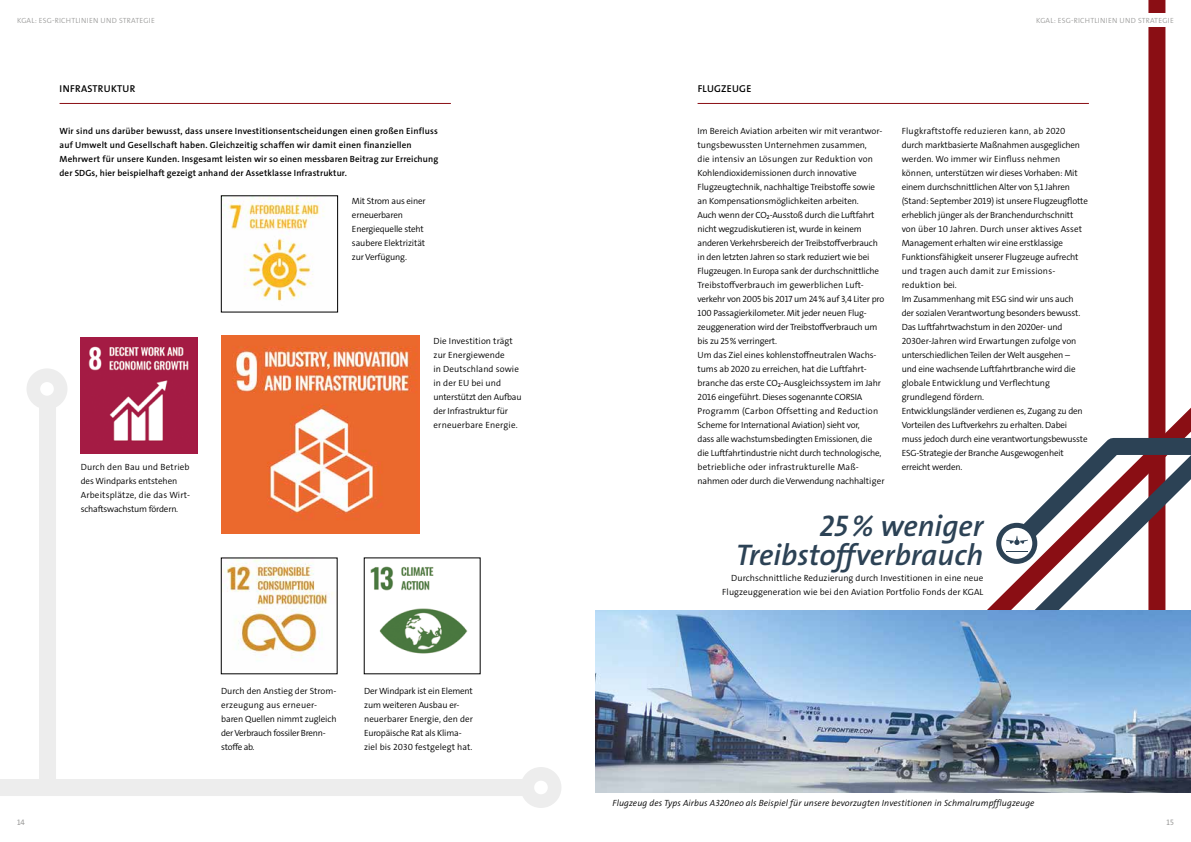
<style>
.page{position:relative;width:1191px;height:842px;background:#fff}
.page>*{position:absolute;margin:0;border:0;box-sizing:border-box;transform-origin:0 0}
.t1{font:italic 600 30px/29px "KGAL The Sans";color:#2c4255;text-align:right}
.t2{font:600 10px "KGAL The Sans";letter-spacing:.03em;color:#000}
.t3{font:300 9px/14px "KGAL The Sans";letter-spacing:-.02em;color:#000}
.t4{font:600 9px/14px "KGAL The Sans";letter-spacing:.02em;color:#000}
.t5{font:300 9px/14px "KGAL The Sans";letter-spacing:.01em;color:#000;text-align:right}
.t6{font:italic 300 9px "KGAL The Sans";letter-spacing:.01em;color:#000}
.t7{font:8px "KGAL The Sans";color:#9d9d9c}
.t8{font:300 7.5px "KGAL The Sans";letter-spacing:.03em;color:#9d9d9c}
</style>
<div class="page">
<img style="left:223px;top:198px;width:102px;height:103px">
<div style="left:221px;top:196px;width:117px;height:116px;border:1px solid #000"></div>
<img style="left:81px;top:337px;width:116px;height:116px">
<img style="left:221px;top:336px;width:198px;height:198px">
<img style="left:223px;top:560px;width:110px;height:100px">
<img style="left:370px;top:566px;width:98px;height:88px">
<div style="left:1148px;top:0;width:17px;height:705px;background:#8a0e14"></div>
<svg style="left:987px;top:399px;width:204px;height:211px"></svg>
<svg style="left:987px;top:429px;width:204px;height:143px"></svg>
<img style="left:595px;top:610px;width:596px;height:182px">
<div style="left:39px;top:403px;width:17px;height:389px;background:#ededed"></div>
<div style="left:26px;top:368px;width:41px;height:41px;border:14px solid #ededed;border-radius:50%"></div>
<div style="left:520px;top:767px;width:41px;height:41px;border:14px solid #ededed;border-radius:50%"></div>
<div style="left:0;top:779px;width:526px;height:17px;background:#ededed"></div>
<div style="left:1124px;top:13px;width:60px;height:14px;background:#fff"></div>
<hr style="left:697px;top:103px;width:392px;height:1px;background:#8a0e14">
<hr style="left:60px;top:103px;width:391px;height:1px;background:#8a0e14">
<p class="t8" style="left:17px;top:15px;width:139px">KGAL: ESG-RICHTLINIEN UND STRATEGIE</p>
<p class="t8" style="left:1036px;top:15px;width:139px">KGAL: ESG-RICHTLINIEN UND STRATEGIE</p>
<p class="t2" style="left:60px;top:82px;width:77px">INFRASTRUKTUR</p>
<p class="t2" style="left:697px;top:82px;width:55px">FLUGZEUGE</p>
<p class="t3" style="left:697px;top:124px;width:189px">Im Bereich Aviation arbeiten wir mit verantwor&shy;tungsbewussten Unternehmen zusammen,<br>die intensiv an Lösungen zur Reduktion von Kohlendioxidemissionen durch innovative Flugzeugtechnik, nachhaltige Treibstoffe sowie an Kompensationsmöglichkeiten arbeiten.<br>Auch wenn der CO₂-Ausstoß durch die Luftfahrt nicht wegzudiskutieren ist, wurde in keinem anderen Verkehrsbereich der Treibstoffverbrauch in den letzten Jahren so stark reduziert wie bei Flugzeugen. In Europa sank der durchschnittliche Treibstoffverbrauch im gewerblichen Luft&shy;verkehr von 2005 bis 2017 um 24% auf 3,4 Liter pro 100 Passagierkilometer. Mit jeder neuen Flug&shy;zeuggeneration wird der Treibstoffverbrauch um bis zu 25% verringert.<br>Um das Ziel eines kohlenstoffneutralen Wachs&shy;tums ab 2020 zu erreichen, hat die Luftfahrt&shy;branche das erste CO₂-Ausgleichssystem im Jahr 2016 eingeführt. Dieses sogenannte CORSIA Programm (Carbon Offsetting and Reduction Scheme for International Aviation) sieht vor,<br>dass alle wachstumsbedingten Emissionen, die die Luftfahrtindustrie nicht durch technologische, betriebliche oder infrastrukturelle Maß&shy;nahmen oder durch die Verwendung nachhaltiger</p>
<p class="t3" style="left:901px;top:124px;width:188px">Flugkraftstoffe reduzieren kann, ab 2020 durch marktbasierte Maßnahmen ausgeglichen werden. Wo immer wir Einfluss nehmen können, unterstützen wir dieses Vorhaben: Mit einem durchschnittlichen Alter von 5,1 Jahren (Stand: September 2019) ist unsere Flugzeugflotte erheblich jünger als der Branchendurchschnitt von über 10 Jahren. Durch unser aktives Asset Management erhalten wir eine erstklassige Funktionsfähigkeit unserer Flugzeuge aufrecht und tragen auch damit zur Emissions&shy;reduktion bei.<br>Im Zusammenhang mit ESG sind wir uns auch der sozialen Verantwortung besonders bewusst.<br>Das Luftfahrtwachstum in den 2020er- und 2030er-Jahren wird Erwartungen zufolge von unterschiedlichen Teilen der Welt ausgehen –<br>und eine wachsende Luftfahrtbranche wird die globale Entwicklung und Verflechtung grundlegend fördern.<br>Entwicklungsländer verdienen es, Zugang zu den Vorteilen des Luftverkehrs zu erhalten. Dabei muss jedoch durch eine verantwortungsbewusste ESG-Strategie der Branche Ausgewogenheit erreicht werden.</p>
<p class="t4" style="left:60px;top:124px;width:380px">Wir sind uns darüber bewusst, dass unsere Investitionsentscheidungen einen großen Einfluss auf Umwelt und Gesellschaft haben. Gleichzeitig schaffen wir damit einen finanziellen Mehrwert für unsere Kunden. Insgesamt leisten wir so einen messbaren Beitrag zur Erreichung der SDGs, hier beispielhaft gezeigt anhand der Assetklasse Infrastruktur.</p>
<p class="t3" style="left:352px;top:194px;width:75px">Mit Strom aus einer erneuerbaren<br>Energiequelle steht saubere Elektrizität zur Verfügung.</p>
<p class="t5" style="left:433px;top:334px;width:89px;text-align:left">Die Investition trägt zur Energiewende<br>in Deutschland sowie in der EU bei und unterstützt den Aufbau der Infrastruktur für erneuerbare Energie.</p>
<p class="t3" style="left:81px;top:460px;width:111px">Durch den Bau und Betrieb des Windparks entstehen<br>Arbeitsplätze, die das Wirt&shy;schaftswachstum fördern.</p>
<h1 class="t1" style="left:736px;top:511px;width:249px">25% weniger<br>Treibstoffverbrauch</h1>
<p class="t5" style="left:722px;top:571px;width:263px">Durchschnittliche Reduzierung durch Investitionen in eine neue<br>Flugzeuggeneration wie bei den Aviation Portfolio Fonds der KGAL</p>
<p class="t3" style="left:221px;top:684px;width:117px">Durch den Anstieg der Strom&shy;erzeugung aus erneuer&shy;baren Quellen nimmt zugleich der Verbrauch fossiler Brenn&shy;stoffe ab.</p>
<p class="t3" style="left:364px;top:684px;width:110px">Der Windpark ist ein Element zum weiteren Ausbau er&shy;neuerbarer Energie, den der<br>Europäische Rat als Klima&shy;ziel bis 2030 festgelegt hat.</p>
<p class="t6" style="left:612px;top:797px;width:423px">Flugzeug des Typs Airbus A320neo als Beispiel für unsere bevorzugten Investitionen in Schmalrumpfflugzeuge</p>
<p class="t7" style="left:17px;top:817px;width:9px">14</p>
<p class="t7" style="left:1166px;top:817px;width:9px">15</p>
</div>
